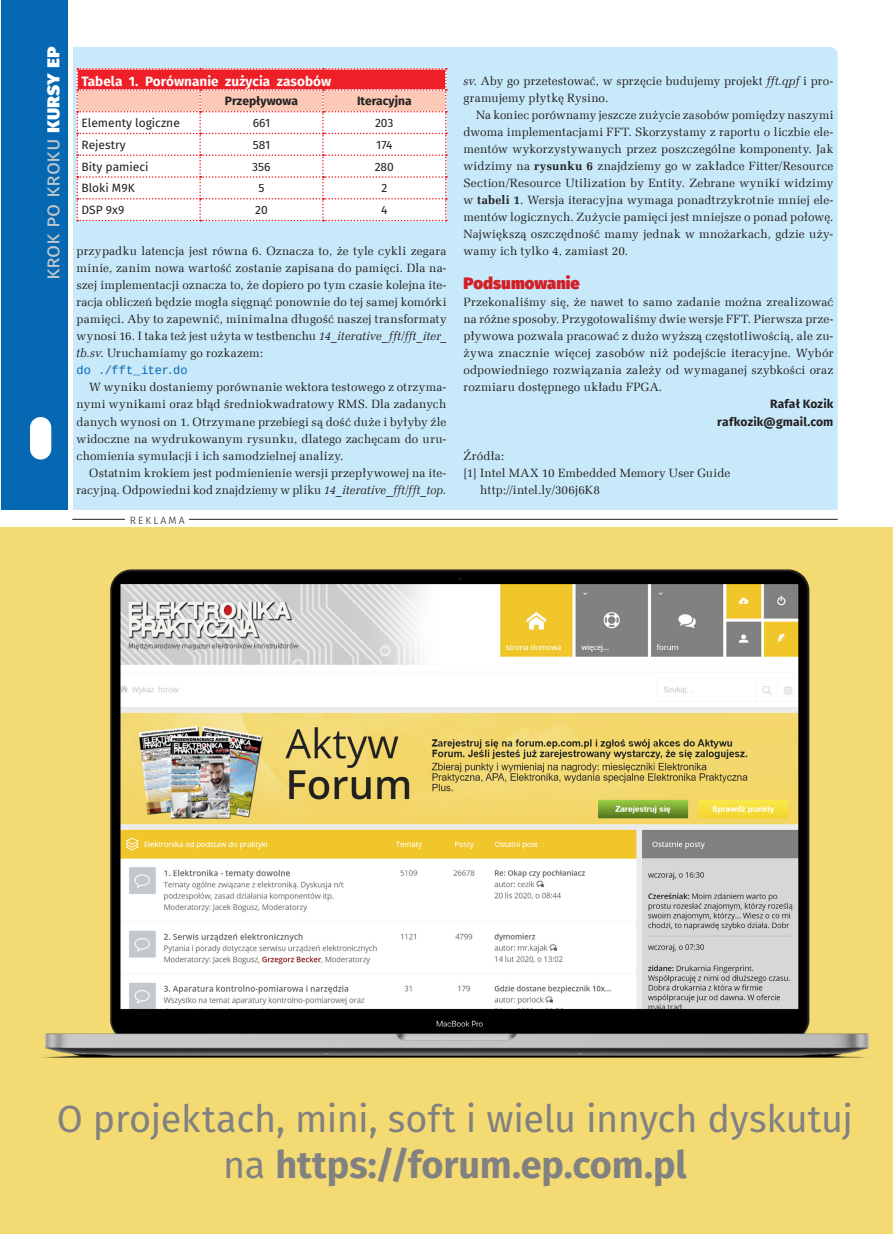
<style>
.page{position:relative;width:893px;height:1234px;background:#fff}
.page>*{position:absolute;margin:0;border:0;box-sizing:border-box;transform-origin:0 0}
._1_Body{font:37.8px/45.3px "Fira Sans";letter-spacing:-.01em;color:#818181;text-align:center}
.t1{font:21px "Fira Sans";letter-spacing:-.005em;color:#c7c8c8}
._3_Srodtytul{font:900 16.5px "Fira Sans";letter-spacing:.005em;color:#d12126}
._8_Tabela_Tytul{font:700 13.5px "Fira Sans";letter-spacing:.005em;color:#fff}
._1_Body-2{font:12px/17px "Zapf Ellipt EU";letter-spacing:.015em;color:#231f20;text-align:justify}
._7_tabela_trec{font:12px "Fira Sans";color:#231f20}
._0_autor{font:700 12px "Fira Sans";letter-spacing:.015em;color:#231f20}
._7_tabela_trec-2{font:700 12px "Fira Sans";color:#231f20}
._1_Body-3{font:12px "Liberation Mono";color:#0668b3}
.t2{font:300 10.5px "Fira Sans";letter-spacing:.2em;color:#231f20}
.s1{font-weight:800;color:#fff}
.s2{font-style:italic}
.s3{font-weight:700}
</style>
<div class="page">
<div style="left:6px;top:47px;width:832px;height:1127px;background:#c8e9f9;border-radius:9px"></div>
<div style="left:1px;top:0;width:68px;height:1233px;background:#0668b3"></div>
<div style="left:30px;top:417px;width:21px;height:42px;background:#fff;border-radius:11px"></div>
<hr style="left:68px;top:0;width:4px;height:1233px;background:#fff">
<svg style="left:77px;top:68px;width:370px;height:153px;background:#fbd4d2"></svg>
<div style="left:0;top:510px;width:893px;height:723px;background:#fff"></div>
<hr style="left:72px;top:519px;width:766px;height:1px;background:#231f20">
<div style="left:125px;top:511px;width:64px;height:16px;background:#fff"></div>
<div style="left:0;top:527px;width:893px;height:706px;background:#f4da73"></div>
<img style="left:40px;top:569px;width:829px;height:489px">
<h2 class="t1" style="left:36px;top:280px;width:235px;rotate:-90deg">Krok po kroku <span class="s1">Kursy EP</span></h2>
<p class="_8_Tabela_Tytul" style="left:82px;top:70px;width:251px">Tabela 1. Porównanie zużycia zasobów</p>
<p class="_7_tabela_trec-2" style="left:225px;top:91px;width:75px">Przepływowa</p>
<p class="_7_tabela_trec-2" style="left:357px;top:91px;width:56px">Iteracyjna</p>
<p class="_7_tabela_trec" style="left:82px;top:114px;width:100px">Elementy logiczne</p>
<p class="_7_tabela_trec" style="left:253px;top:114px;width:19px">661</p>
<p class="_7_tabela_trec" style="left:375px;top:114px;width:20px">203</p>
<p class="_7_tabela_trec" style="left:82px;top:136px;width:46px">Rejestry</p>
<p class="_7_tabela_trec" style="left:253px;top:136px;width:19px">581</p>
<p class="_7_tabela_trec" style="left:376px;top:136px;width:18px">174</p>
<p class="_7_tabela_trec" style="left:82px;top:157px;width:69px">Bity pamieci</p>
<p class="_7_tabela_trec" style="left:252px;top:157px;width:20px">356</p>
<p class="_7_tabela_trec" style="left:375px;top:157px;width:21px">280</p>
<p class="_7_tabela_trec" style="left:82px;top:179px;width:55px">Bloki M9K</p>
<p class="_7_tabela_trec" style="left:258px;top:179px;width:8px">5</p>
<p class="_7_tabela_trec" style="left:381px;top:179px;width:7px">2</p>
<p class="_7_tabela_trec" style="left:82px;top:201px;width:44px">DSP 9x9</p>
<p class="_7_tabela_trec" style="left:255px;top:201px;width:14px">20</p>
<p class="_7_tabela_trec" style="left:381px;top:201px;width:8px">4</p>
<p class="_1_Body-2" style="left:77px;top:243px;width:371px">przypadku latencja jest równa 6. Oznacza to, że tyle cykli zegara minie, zanim nowa wartość zostanie zapisana do pamięci. Dla na&shy;szej implementacji oznacza to, że dopiero po tym czasie kolejna ite&shy;racja obliczeń będzie mogła sięgnąć ponownie do tej samej komórki pamięci. Aby to zapewnić, minimalna długość naszej transformaty wynosi 16. I taka też jest użyta w testbenchu <span class="s2">14_iterative_fft/fft_iter_ tb.sv</span>. Uruchamiamy go rozkazem:</p>
<p class="_1_Body-3" style="left:77px;top:362px;width:113px">do ./fft_iter.do</p>
<p class="_1_Body-2" style="left:77px;top:379px;width:371px;text-indent:13px">W wyniku dostaniemy porównanie wektora testowego z otrzyma&shy;nymi wynikami oraz błąd średniokwadratowy RMS. Dla zadanych danych wynosi on 1. Otrzymane przebiegi są dość duże i byłyby źle widoczne na wydrukowanym rysunku, dlatego zachęcam do uru&shy;chomienia symulacji i ich samodzielnej analizy.</p>
<p class="_1_Body-2" style="left:77px;top:464px;width:371px;text-align:right">Ostatnim krokiem jest podmienienie wersji przepływowej na ite&shy;racyjną. Odpowiedni kod znajdziemy w pliku <span class="s2">14_iterative_fft/fft_top.</span></p>
<p class="t2" style="left:130px;top:513px;width:56px">REKLAMA</p>
<p class="_1_Body-2" style="left:463px;top:73px;width:371px"><span class="s2">sv</span>. Aby go przetestować, w sprzęcie budujemy projekt <span class="s2">fft.qpf</span> i pro&shy;gramujemy płytkę Rysino.</p>
<p class="_1_Body-2" style="left:463px;top:107px;width:371px;text-indent:13px">Na koniec porównamy jeszcze zużycie zasobów pomiędzy naszymi dwoma implementacjami FFT. Skorzystamy z raportu o liczbie ele&shy;mentów wykorzystywanych przez poszczególne komponenty. Jak widzimy na <span class="s3">rysunku 6</span> znajdziemy go w zakładce Fitter/Resource Section/Resource Utilization by Entity. Zebrane wyniki widzimy w <span class="s3">tabeli 1</span>. Wersja iteracyjna wymaga ponadtrzykrotnie mniej ele&shy;mentów logicznych. Zużycie pamięci jest mniejsze o ponad połowę.<br>Największą oszczędność mamy jednak w mnożarkach, gdzie uży&shy;wamy ich tylko 4, zamiast 20.</p>
<p class="_3_Srodtytul" style="left:463px;top:268px;width:118px">Podsumowanie</p>
<p class="_1_Body-2" style="left:463px;top:294px;width:371px">Przekonaliśmy się, że nawet to samo zadanie można zrealizować na różne sposoby. Przygotowaliśmy dwie wersje FFT. Pierwsza prze&shy;pływowa pozwala pracować z dużo wyższą częstotliwością, ale zu&shy;żywa znacznie więcej zasobów niż podejście iteracyjne. Wybór odpowiedniego rozwiązania zależy od wymaganej szybkości oraz rozmiaru dostępnego układu FPGA.</p>
<p class="_0_autor" style="left:770px;top:394px;width:65px">Rafał Kozik</p>
<p class="_0_autor" style="left:717px;top:411px;width:118px">rafkozik@gmail.com</p>
<p class="_1_Body-2" style="left:463px;top:447px;width:42px">Źródła:</p>
<p class="_1_Body-2" style="left:480px;top:464px;width:252px;text-indent:-17px">[1] Intel MAX 10 Embedded Memory User Guide http://intel.ly/306j6K8</p>
<p class="_1_Body" style="left:57px;top:1095px;width:798px">O projektach, mini, soft i wielu innych dyskutuj na <span class="s3">https://forum.ep.com.pl</span></p>
</div>
